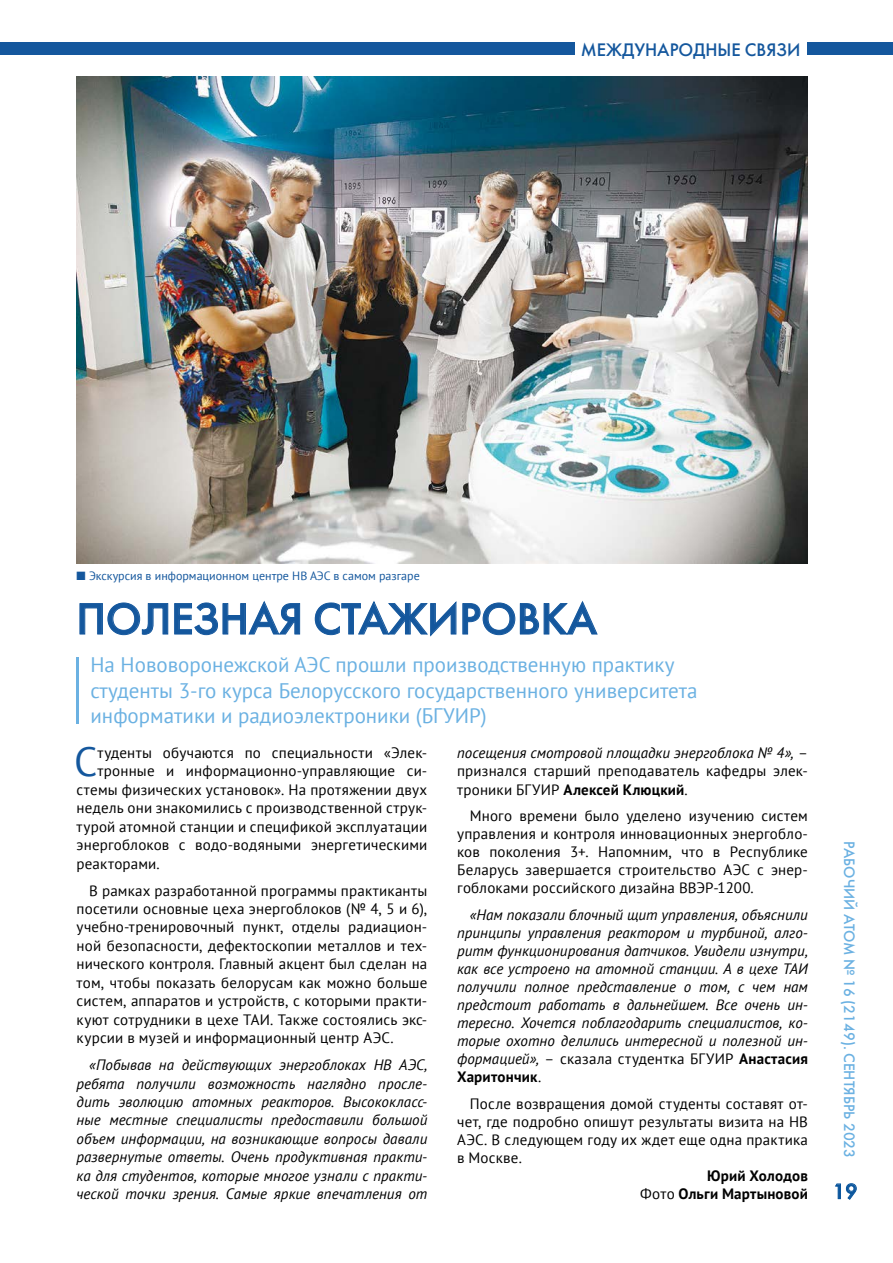
<style>
.page{position:relative;width:893px;height:1263px;background:#fff}
.page>*{position:absolute;margin:0;border:0;box-sizing:border-box;transform-origin:0 0}
.ЗАГОЛОВОК{font:43.5px "Futuris C";color:#14579d}
.Буквица{font:40.65px "PT Sans";color:#14579d}
.ВРЕЗ{font:21px/25.5px "PT Sans";color:#6bb1e2}
.t1{font:21px "Futuris C";color:#0b569d}
.t2{font:18px "Futuris C";color:#14579d}
.ОСНОВНОЙ_ТЕКСТ{font:15px/18px "PT Sans";letter-spacing:.01em;color:#000;text-align:justify}
.ОСНОВНОЙ_ТЕКСТ-2{font:italic 15px/18px "PT Sans";color:#000;text-align:justify}
.Буквица-2{font:15px "PT Sans";letter-spacing:.01em;color:#000}
.t3{font:15px "Futuris C";color:#6bb1e2}
.ОСНОВНОЙ_ТЕКСТ-3{font:700 15px "PT Sans";letter-spacing:.01em;color:#000}
.ОСНОВНОЙ_ТЕКСТ-4{font:12px "PT Sans";color:#14579d}
.s1{font-family:"Dixieland Normal"}
.s2{font-style:italic}
.s3{font-weight:700}
.s4{font-style:normal}
.s5{font-weight:700;font-style:normal}
.s6{font-weight:400}
</style>
<div class="page">
<svg style="left:835px;top:1183px;width:22px;height:17px"></svg>
<div style="left:808px;top:43px;width:85px;height:12px;background:#14579d"></div>
<div style="left:0;top:43px;width:574px;height:12px;background:#14579d"></div>
<svg style="left:79px;top:601px;width:221px;height:34px"></svg>
<svg style="left:315px;top:601px;width:283px;height:35px"></svg>
<img style="left:77px;top:76px;width:730px;height:488px">
<hr style="left:77px;top:657px;width:2px;height:67px;background:#6bb1e2">
<p class="t2" style="left:581px;top:38px;width:221px">МЕЖДУНАРОДНЫЕ СВЯЗИ</p>
<p class="ОСНОВНОЙ_ТЕКСТ-4" style="left:77px;top:568px;width:345px"><span class="s1">n</span> Экскурсия в информационном центре НВ АЭС в самом разгаре</p>
<p class="ЗАГОЛОВОК" style="left:77px;top:593px;width:522px">ПОЛЕЗНАЯ СТАЖИРОВКА</p>
<p class="ВРЕЗ" style="left:91px;top:651px;width:609px">На Нововоронежской АЭС прошли производственную практику студенты 3-го курса Белорусского государственного университета информатики и радиоэлектроники (БГУИР)</p>
<p class="Буквица" style="left:74px;top:736px;width:25px">С</p>
<p class="Буквица-2" style="left:98px;top:743px;width:331px">туденты обучаются по специальности «Элек-</p>
<p class="Буквица-2" style="left:98px;top:761px;width:331px">тронные и информационно-управляющие си-</p>
<p class="Буквица-2" style="left:77px;top:780px;width:352px">стемы физических установок». На протяжении двух</p>
<p class="Буквица-2" style="left:77px;top:798px;width:352px">недель они знакомились с производственной струк-</p>
<p class="Буквица-2" style="left:77px;top:817px;width:352px">турой атомной станции и спецификой эксплуатации</p>
<p class="Буквица-2" style="left:77px;top:835px;width:352px">энергоблоков с водо-водяными энергетическими</p>
<p class="Буквица-2" style="left:77px;top:854px;width:85px">реакторами.</p>
<p class="ОСНОВНОЙ_ТЕКСТ" style="left:77px;top:881px;width:352px;line-height:18.5px;text-indent:13px">В рамках разработанной программы практиканты посетили основные цеха энергоблоков (№ 4, 5 и 6), учебно-тренировочный пункт, отделы радиацион&shy;ной безопасности, дефектоскопии металлов и тех&shy;нического контроля. Главный акцент был сделан на том, чтобы показать белорусам как можно больше систем, аппаратов и устройств, с которыми практи&shy;куют сотрудники в цехе ТАИ. Также состоялись экс&shy;курсии в музей и информационный центр АЭС.</p>
<p class="ОСНОВНОЙ_ТЕКСТ-2" style="left:77px;top:1055px;width:352px;line-height:18.5px;text-indent:13px">«Побывав на действующих энергоблоках НВ АЭС, ребята получили возможность наглядно просле&shy;дить эволюцию атомных реакторов. Высококласс&shy;ные местные специалисты предоставили большой объем информации, на возникающие вопросы давали развернутые ответы. Очень продуктивная практи&shy;ка для студентов, которые многое узнали с практи&shy;ческой точки зрения. Самые яркие впечатления от</p>
<p class="ОСНОВНОЙ_ТЕКСТ" style="left:457px;top:744px;width:352px"><span class="s2">посещения смотровой площадки энергоблока № 4»,</span> – признался старший преподаватель кафедры элек&shy;троники БГУИР <span class="s3">Алексей Клюцкий</span>.</p>
<p class="ОСНОВНОЙ_ТЕКСТ" style="left:457px;top:806px;width:352px;text-indent:13px">Много времени было уделено изучению систем управления и контроля инновационных энергобло&shy;ков поколения 3+. Напомним, что в Республике Беларусь завершается строительство АЭС с энер&shy;гоблоками российского дизайна ВВЭР-1200.</p>
<p class="ОСНОВНОЙ_ТЕКСТ-2" style="left:457px;top:905px;width:352px;text-indent:13px">«Нам показали блочный щит управления, объяснили принципы управления реактором и турбиной, алго&shy;ритм функционирования датчиков. Увидели изнутри, как все устроено на атомной станции. А в цехе ТАИ получили полное представление о том, с чем нам предстоит работать в дальнейшем. Все очень ин&shy;тересно. Хочется поблагодарить специалистов, ко&shy;торые охотно делились интересной и полезной ин&shy;формацией», <span class="s4">– сказала студентка БГУИР</span> <span class="s5">Анастасия Харитончик</span><span class="s4">.</span></p>
<p class="ОСНОВНОЙ_ТЕКСТ" style="left:457px;top:1094px;width:352px;text-indent:13px">После возвращения домой студенты составят от&shy;чет, где подробно опишут результаты визита на НВ АЭС. В следующем году их ждет еще одна практика в Москве.</p>
<p class="ОСНОВНОЙ_ТЕКСТ-3" style="left:707px;top:1166px;width:102px">Юрий Холодов</p>
<p class="ОСНОВНОЙ_ТЕКСТ-3" style="left:640px;top:1184px;width:169px"><span class="s6">Фото</span> Ольги Мартыновой</p>
<p class="t3" style="left:858px;top:841px;width:319px;rotate:90deg">РАБОЧИЙ АТОМ № 16 (2149). СЕНТЯБРЬ 2023</p>
<h3 class="t1" style="left:833px;top:1179px;width:26px">19</h3>
</div>
